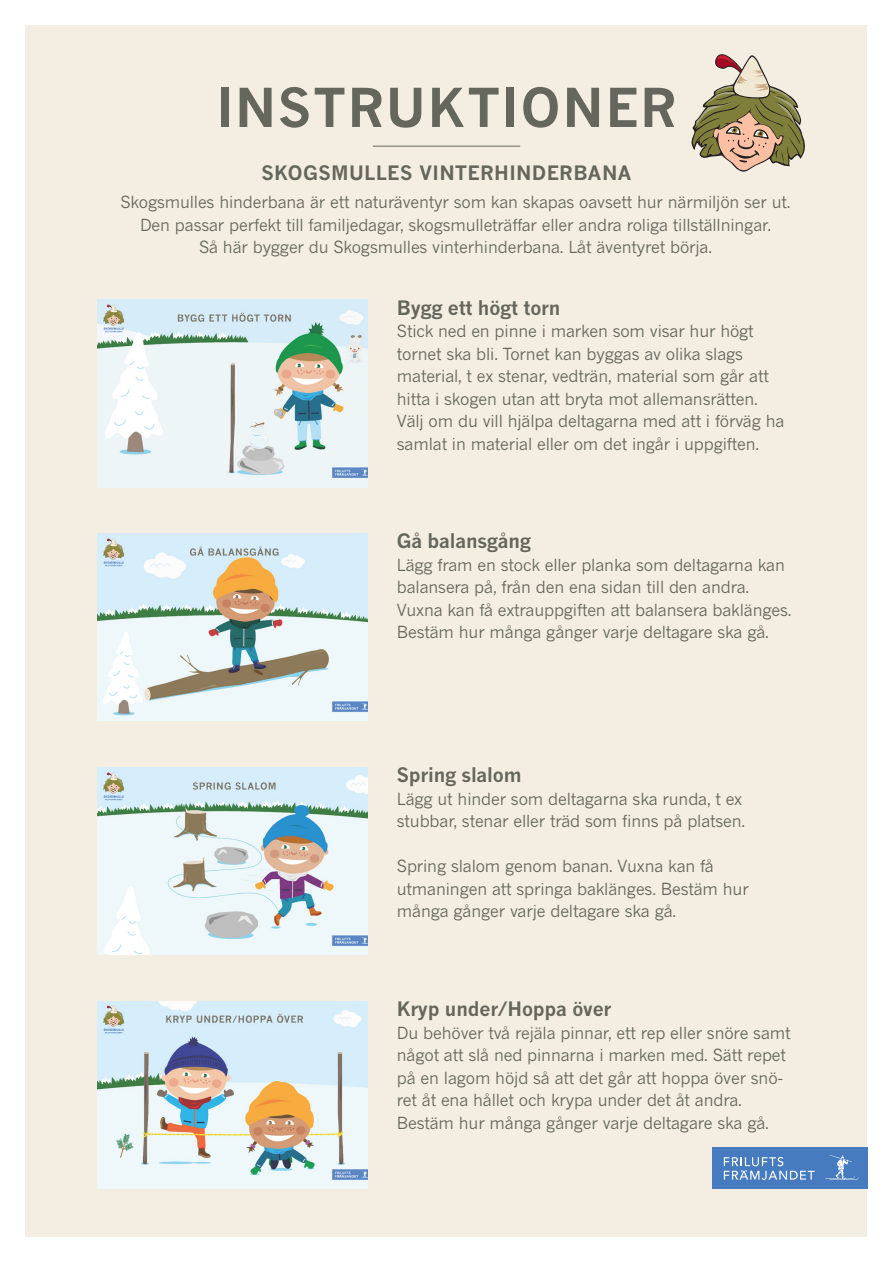
<style>
.page{position:relative;width:893px;height:1263px;background:#fff}
.page>*{position:absolute;margin:0;border:0;box-sizing:border-box;transform-origin:0 0}
.t1{font:700 52.5px "News Gothic MT Std";letter-spacing:.035em;color:#65665c}
.t2{font:700 19.5px "News Gothic MT Std";letter-spacing:-.01em;color:#65665c}
.t3{font:700 19.5px "News Gothic MT Std";letter-spacing:.02em;color:#65665c}
.t4{font:16.5px/22.5px "News Gothic MT Std";letter-spacing:-.01em;color:#65665c}
</style>
<div class="page">
<div style="left:26px;top:26px;width:841px;height:1211px;background:#f4eee2"></div>
<div style="left:712px;top:1148px;width:155px;height:41px;background:#467cbf"></div>
<svg style="left:724px;top:1157px;width:91px;height:23px"></svg>
<svg style="left:825px;top:1155px;width:34px;height:25px"></svg>
<svg style="left:692px;top:54px;width:112px;height:118px"></svg>
<hr style="left:373px;top:146px;width:147px;height:1px;background:#65665c">
<img style="left:98px;top:300px;width:269px;height:187px">
<img style="left:98px;top:534px;width:269px;height:187px">
<img style="left:98px;top:767px;width:269px;height:188px">
<img style="left:98px;top:1001px;width:269px;height:188px">
<p class="t1" style="left:216px;top:76px;width:462px">INSTRUKTIONER</p>
<p class="t3" style="left:262px;top:161px;width:371px">SKOGSMULLES VINTERHINDERBANA</p>
<p class="t4" style="left:121px;top:191px;width:672px">Skogsmulles hinderbana är ett naturäventyr som kan skapas oavsett hur närmiljön ser ut.</p>
<p class="t4" style="left:140px;top:213px;width:633px">Den passar perfekt till familjedagar, skogsmulleträffar eller andra roliga tillställningar.</p>
<p class="t4" style="left:199px;top:236px;width:515px">Så här bygger du Skogsmulles vinterhinderbana. Låt äventyret börja.</p>
<p class="t2" style="left:397px;top:295px;width:165px">Bygg ett högt torn</p>
<p class="t4" style="left:397px;top:320px;width:358px">Stick ned en pinne i marken som visar hur högt</p>
<p class="t4" style="left:397px;top:342px;width:348px">tornet ska bli. Tornet kan byggas av olika slags</p>
<p class="t4" style="left:397px;top:365px;width:389px">material, t ex stenar, vedträn, material som går att hitta i skogen utan att bryta mot allemansrätten.<br>Välj om du vill hjälpa deltagarna med att i förväg ha samlat in material eller om det ingår i uppgiften.</p>
<p class="t2" style="left:397px;top:529px;width:136px">Gå balansgång</p>
<p class="t4" style="left:397px;top:553px;width:390px">Lägg fram en stock eller planka som deltagarna kan</p>
<p class="t4" style="left:397px;top:576px;width:396px">balansera på, från den ena sidan till den andra.<br>Vuxna kan få extrauppgiften att balansera baklänges.<br>Bestäm hur många gånger varje deltagare ska gå.</p>
<p class="t2" style="left:397px;top:763px;width:126px">Spring slalom</p>
<p class="t4" style="left:397px;top:787px;width:347px">Lägg ut hinder som deltagarna ska runda, t ex</p>
<p class="t4" style="left:397px;top:810px;width:350px">stubbar, stenar eller träd som finns på platsen.</p>
<p class="t4" style="left:397px;top:855px;width:319px">Spring slalom genom banan. Vuxna kan få</p>
<p class="t4" style="left:397px;top:877px;width:353px">utmaningen att springa baklänges. Bestäm hur många gånger varje deltagare ska gå.</p>
<p class="t2" style="left:397px;top:997px;width:216px">Kryp under/Hoppa över</p>
<p class="t4" style="left:397px;top:1021px;width:395px">Du behöver två rejäla pinnar, ett rep eller snöre samt något att slå ned pinnarna i marken med. Sätt repet på en lagom höjd så att det går att hoppa över snö&shy;ret åt ena hållet och krypa under det åt andra.</p>
<p class="t4" style="left:397px;top:1111px;width:374px">Bestäm hur många gånger varje deltagare ska gå.</p>
</div>
